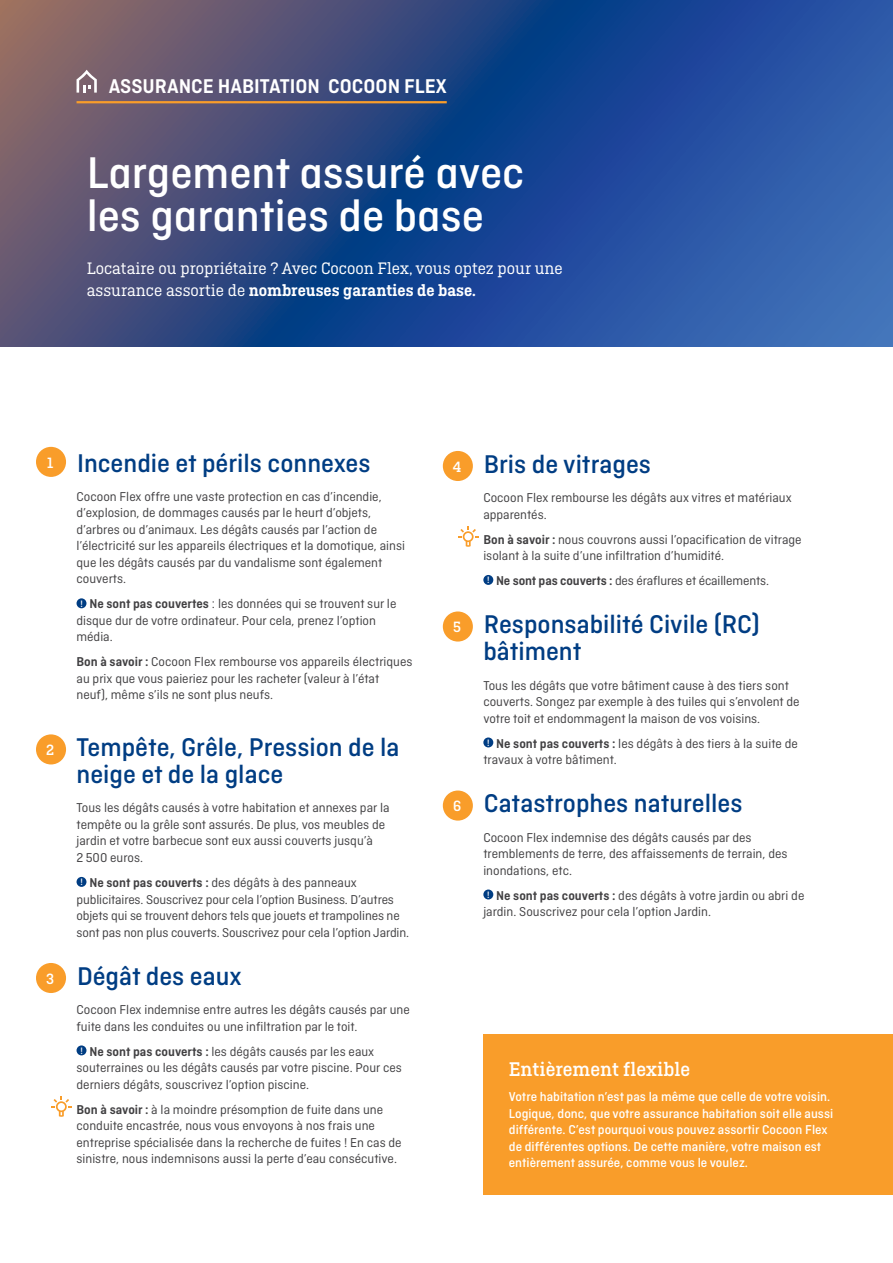
<style>
.page{position:relative;width:893px;height:1263px;background:#fff}
.page>*{position:absolute;margin:0;border:0;box-sizing:border-box;transform-origin:0 0}
.t1{font:500 46.8px/42.9px "Ciutadella";color:#fff}
.t2{font:500 27px/27px "Ciutadella";color:#003d83}
.t3{font:600 21px "Ciutadella";color:#fff}
.t4{font:500 20.85px "Ciutadella Slab";color:#fff}
.t5{font:17.55px/21.5px "Ciutadella Slab";color:#fff}
.t6{font:500 15.75px "Ciutadella Slab";color:#fff}
.t7{font:13.5px/16.5px "Ciutadella";color:#414042}
.t8{font:500 13.5px/16.5px "Ciutadella";color:#fff}
.s1{font-weight:600}
.s2{font-weight:500;font-size:9.75px;color:#fff}
</style>
<div class="page">
<svg style="left:0;top:0;width:893px;height:346px;background:#344f8c"></svg>
<hr style="left:77px;top:101px;width:370px;height:2px;background:#f99d2a">
<svg style="left:77px;top:70px;width:20px;height:23px"></svg>
<div style="left:77px;top:598px;width:9px;height:10px;background:#003d83;border-radius:50%"></div>
<div style="left:77px;top:877px;width:9px;height:10px;background:#003d83;border-radius:50%"></div>
<div style="left:77px;top:1045px;width:9px;height:10px;background:#003d83;border-radius:50%"></div>
<div style="left:36px;top:447px;width:30px;height:30px;background:#f99d2a;border-radius:50%"></div>
<div style="left:36px;top:734px;width:30px;height:30px;background:#f99d2a;border-radius:50%"></div>
<div style="left:36px;top:963px;width:30px;height:30px;background:#f99d2a;border-radius:50%"></div>
<svg style="left:51px;top:1096px;width:21px;height:21px"></svg>
<div style="left:483px;top:575px;width:10px;height:10px;background:#003d83;border-radius:50%"></div>
<div style="left:483px;top:737px;width:10px;height:10px;background:#003d83;border-radius:50%"></div>
<div style="left:483px;top:889px;width:10px;height:10px;background:#003d83;border-radius:50%"></div>
<div style="left:443px;top:451px;width:30px;height:30px;background:#f99d2a;border-radius:50%"></div>
<svg style="left:458px;top:526px;width:20px;height:21px"></svg>
<div style="left:443px;top:611px;width:30px;height:30px;background:#f99d2a;border-radius:50%"></div>
<div style="left:443px;top:790px;width:30px;height:30px;background:#f99d2a;border-radius:50%"></div>
<div style="left:483px;top:1035px;width:410px;height:160px;background:#f99d2a"></div>
<h3 class="t3" style="left:109px;top:74px;width:339px">ASSURANCE HABITATION COCOON FLEX</h3>
<h1 class="t1" style="left:87px;top:151px;width:439px">Largement assuré avec les garanties de base</h1>
<p class="t5" style="left:87px;top:258px;width:478px">Locataire ou propriétaire ? Avec Cocoon Flex, vous optez pour une assurance assortie de <span class="s1">nombreuses garanties de base.</span></p>
<p class="t6" style="left:47px;top:454px;width:8px">1</p>
<p class="t6" style="left:46px;top:741px;width:10px">2</p>
<p class="t6" style="left:46px;top:970px;width:10px">3</p>
<h2 class="t2" style="left:77px;top:449px;width:295px">Incendie et périls connexes</h2>
<p class="t7" style="left:77px;top:488px;width:330px">Cocoon Flex offre une vaste protection en cas d’incendie, d’explosion, de dommages causés par le heurt d’objets, d’arbres ou d’animaux. Les dégâts causés par l’action de l’électricité sur les appareils électriques et la domotique, ainsi que les dégâts causés par du vandalisme sont également couverts.</p>
<p class="t7" style="left:77px;top:596px;width:321px"><span class="s2">!</span> <span class="s1">Ne sont pas couvertes</span> : les données qui se trouvent sur le disque dur de votre ordinateur. Pour cela, prenez l’option média.</p>
<p class="t7" style="left:77px;top:654px;width:337px"><span class="s1">Bon à savoir :</span> Cocoon Flex rembourse vos appareils électriques au prix que vous paieriez pour les racheter (valeur à l’état neuf), même s’ils ne sont plus neufs.</p>
<h2 class="t2" style="left:76px;top:734px;width:325px">Tempête, Grêle, Pression de la neige et de la glace</h2>
<p class="t7" style="left:77px;top:800px;width:314px">Tous les dégâts causés à votre habitation et annexes par la tempête ou la grêle sont assurés. De plus, vos meubles de jardin et votre barbecue sont eux aussi couverts jusqu’à<br>2 500 euros.</p>
<p class="t7" style="left:77px;top:874px;width:334px"><span class="s2">!</span> <span class="s1">Ne sont pas couverts :</span> des dégâts à des panneaux publicitaires. Souscrivez pour cela l’option Business. D’autres objets qui se trouvent dehors tels que jouets et trampolines ne sont pas non plus couverts. Souscrivez pour cela l’option Jardin.</p>
<h2 class="t2" style="left:77px;top:962px;width:166px">Dégât des eaux</h2>
<p class="t7" style="left:77px;top:1001px;width:335px">Cocoon Flex indemnise entre autres les dégâts causés par une fuite dans les conduites ou une infiltration par le toit.</p>
<p class="t7" style="left:77px;top:1043px;width:327px"><span class="s2">!</span> <span class="s1">Ne sont pas couverts :</span> les dégâts causés par les eaux souterraines ou les dégâts causés par votre piscine. Pour ces derniers dégâts, souscrivez l’option piscine.</p>
<p class="t7" style="left:77px;top:1101px;width:327px"><span class="s1">Bon à savoir :</span> à la moindre présomption de fuite dans une conduite encastrée, nous vous envoyons à nos frais une entreprise spécialisée dans la recherche de fuites ! En cas de sinistre, nous indemnisons aussi la perte d’eau consécutive.</p>
<p class="t6" style="left:453px;top:458px;width:10px">4</p>
<p class="t6" style="left:453px;top:618px;width:9px">5</p>
<p class="t6" style="left:453px;top:797px;width:10px">6</p>
<h2 class="t2" style="left:484px;top:450px;width:169px">Bris de vitrages</h2>
<p class="t7" style="left:483px;top:489px;width:310px">Cocoon Flex rembourse les dégâts aux vitres et matériaux apparentés.</p>
<p class="t7" style="left:483px;top:531px;width:320px"><span class="s1">Bon à savoir :</span> nous couvrons aussi l’opacification de vitrage isolant à la suite d’une infiltration d’humidité.</p>
<p class="t7" style="left:487px;top:572px;width:283px"><span class="s2">!</span> <span class="s1">Ne sont pas couverts :</span> des éraflures et écaillements.</p>
<h2 class="t2" style="left:483px;top:611px;width:278px">Responsabilité Civile (RC) bâtiment</h2>
<p class="t7" style="left:483px;top:677px;width:318px">Tous les dégâts que votre bâtiment cause à des tiers sont couverts. Songez par exemple à des tuiles qui s’envolent de votre toit et endommagent la maison de vos voisins.</p>
<p class="t7" style="left:483px;top:735px;width:316px"><span class="s2">!</span> <span class="s1">Ne sont pas couverts :</span> les dégâts à des tiers à la suite de travaux à votre bâtiment.</p>
<h2 class="t2" style="left:484px;top:790px;width:260px">Catastrophes naturelles</h2>
<p class="t7" style="left:483px;top:829px;width:306px">Cocoon Flex indemnise des dégâts causés par des tremblements de terre, des affaissements de terrain, des inondations, etc.</p>
<p class="t7" style="left:483px;top:887px;width:323px"><span class="s2">!</span> <span class="s1">Ne sont pas couverts :</span> des dégâts à votre jardin ou abri de jardin. Souscrivez pour cela l’option Jardin.</p>
<h3 class="t4" style="left:509px;top:1057px;width:183px">Entièrement flexible</h3>
<p class="t8" style="left:509px;top:1088px;width:326px">Votre habitation n’est pas la même que celle de votre voisin.<br>Logique, donc, que votre assurance habitation soit elle aussi différente. C’est pourquoi vous pouvez assortir Cocoon Flex de différentes options. De cette manière, votre maison est entièrement assurée, comme vous le voulez.</p>
</div>
